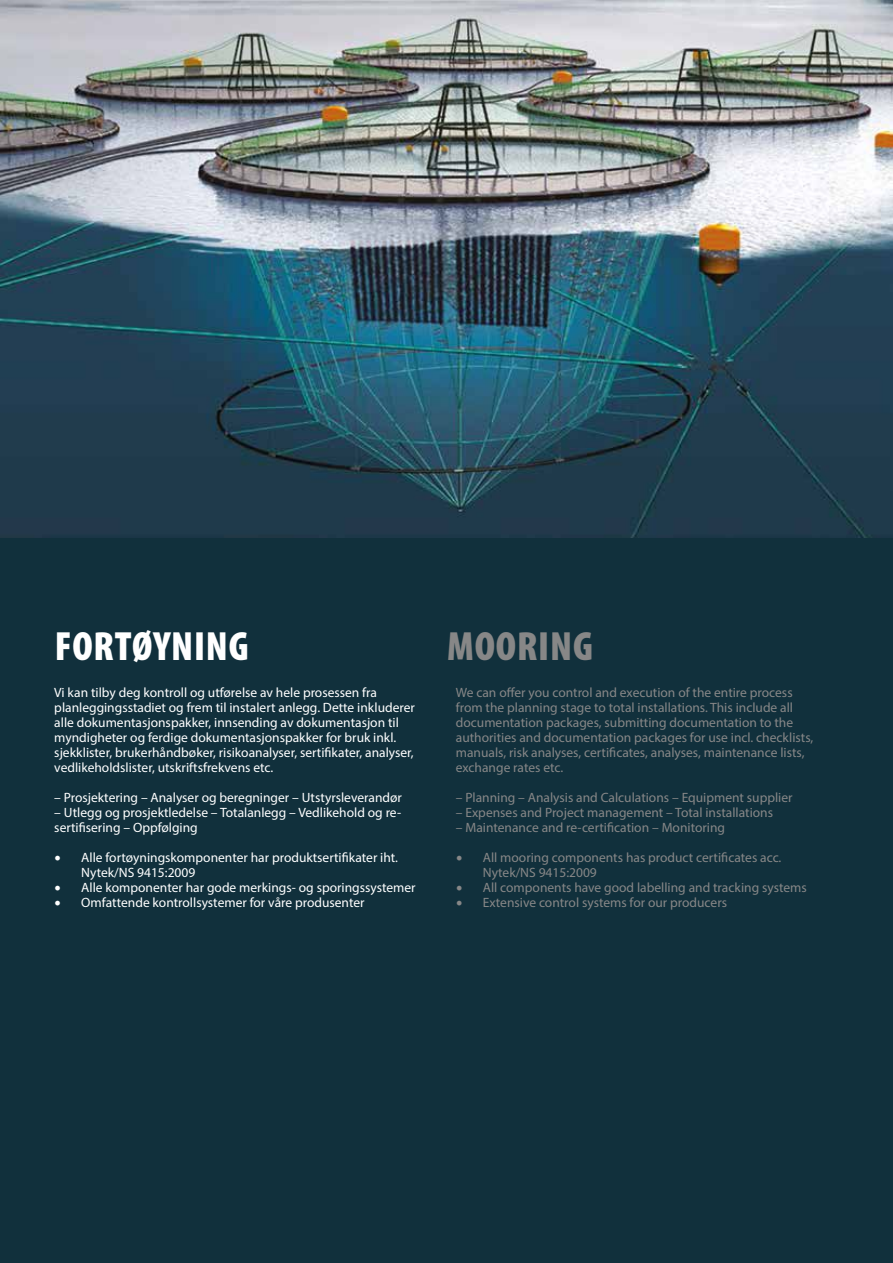
<style>
.page{position:relative;width:893px;height:1263px;background:#11303c}
.page>*{position:absolute;margin:0;border:0;box-sizing:border-box;transform-origin:0 0}
.t1{font:900 condensed 40.95px "Myriad Pro";letter-spacing:.02em;color:#fff}
.t2{font:900 condensed 40.95px "Myriad Pro";letter-spacing:.02em;color:#878787}
.t3{font:13.5px/15px "Myriad Pro";color:#fff}
.t4{font:13.5px/15px "Myriad Pro";color:#878787}
.s1{font-family:"Minion Pro";font-size:18px}
</style>
<div class="page">
<img style="left:1px;top:0;width:892px;height:537px">
<h1 class="t1" style="left:55px;top:620px;width:196px">FORTØYNING</h1>
<h1 class="t2" style="left:447px;top:620px;width:147px">MOORING</h1>
<p class="t3" style="left:54px;top:685px;width:362px">Vi kan tilby deg kontroll og utførelse av hele prosessen fra planleggingsstadiet og frem til instalert anlegg. Dette inkluderer alle dokumentasjonspakker, innsending av dokumentasjon til myndigheter og ferdige dokumentasjonspakker for bruk inkl. sjekklister, brukerhåndbøker, risikoanalyser, sertifikater, analyser, vedlikeholdslister, utskriftsfrekvens etc.</p>
<p class="t3" style="left:54px;top:790px;width:349px">– Prosjektering – Analyser og beregninger – Utstyrsleverandør</p>
<p class="t3" style="left:54px;top:805px;width:348px">– Utlegg og prosjektledelse – Totalanlegg – Vedlikehold og re&shy;sertifisering – Oppfølging</p>
<p class="t3" style="left:81px;top:850px;width:318px;text-indent:-27px"><span class="s1">•</span> Alle fortøyningskomponenter har produktsertifikater iht.<br>Nytek/NS 9415:2009</p>
<p class="t3" style="left:54px;top:880px;width:363px"><span class="s1">•</span> Alle komponenter har gode merkings- og sporingssystemer</p>
<p class="t3" style="left:54px;top:895px;width:312px"><span class="s1">•</span> Omfattende kontrollsystemer for våre produsenter</p>
<p class="t4" style="left:456px;top:685px;width:359px">We can offer you control and execution of the entire process from the planning stage to total installations. This include all documentation packages, submitting documentation to the authorities and documentation packages for use incl. checklists, manuals, risk analyses, certificates, analyses, maintenance lists, exchange rates etc.</p>
<p class="t4" style="left:456px;top:790px;width:338px">– Planning – Analysis and Calculations – Equipment supplier</p>
<p class="t4" style="left:456px;top:805px;width:319px">– Expenses and Project management – Total installations</p>
<p class="t4" style="left:456px;top:820px;width:271px">– Maintenance and re-certification – Monitoring</p>
<p class="t4" style="left:483px;top:850px;width:300px;text-indent:-27px"><span class="s1">•</span> All mooring components has product certificates acc.<br>Nytek/NS 9415:2009</p>
<p class="t4" style="left:456px;top:880px;width:353px"><span class="s1">•</span> All components have good labelling and tracking systems</p>
<p class="t4" style="left:456px;top:895px;width:273px"><span class="s1">•</span> Extensive control systems for our producers</p>
</div>
